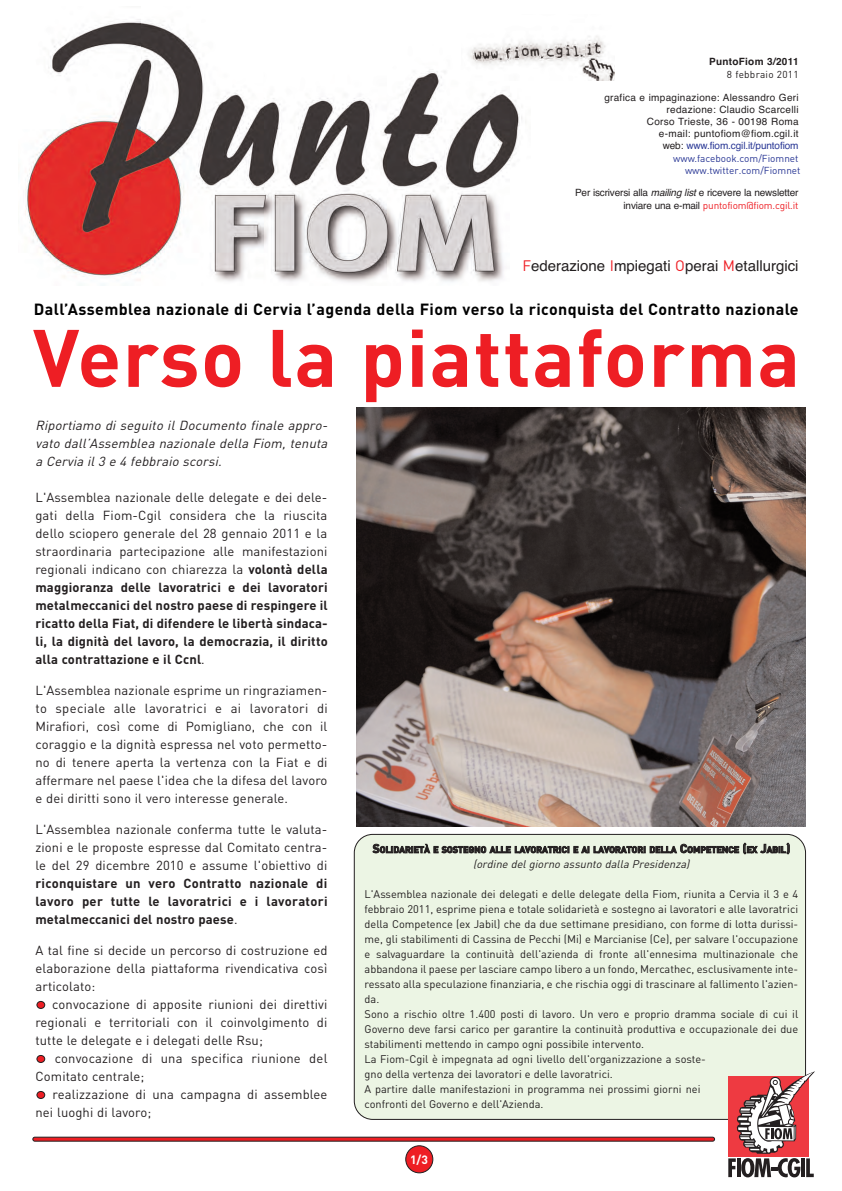
<style>
.page{position:relative;width:842px;height:1191px;background:#fff}
.page>*{position:absolute;margin:0;border:0;box-sizing:border-box;transform-origin:0 0}
.t1{font:700 80px "DIN";letter-spacing:.015em;color:#ee1e24}
.t2{font:700 16px "DIN";letter-spacing:.025em;color:#000}
.t3{font:15px "Helvetica";color:#231f20}
.t4{font:13px/18px "DIN";letter-spacing:.01em;color:#231f20;text-align:justify}
.t5{font:700 13px/18px "DIN";letter-spacing:.01em;color:#231f20;text-align:justify}
.t6{font:italic 13px/18px "DIN";color:#231f20;text-align:justify}
.t7{font:700 12px "DIN";color:#fff}
.t8{font:11px/15px "DIN";color:#231f20}
.t9{font:italic 11px "DIN";color:#231f20}
.t10{font:10px/12px "Helvetica";letter-spacing:.03em;color:#231f20;text-align:right}
.t11{font:10px "Helvetica";letter-spacing:-.015em;color:#231f20}
.t12{font:10px/12px "DIN";color:#293795;text-align:right}
.t13{font:10px "DIN";letter-spacing:-.015em;color:#ee1e24}
.t14{font:700 10px "Helvetica";letter-spacing:.03em;color:#231f20}
.t15{font:10px "DIN";letter-spacing:.025em;color:#231f20}
.t16{font:700 9px "DIN";letter-spacing:-.005em;color:#231f20}
.s1{color:#293795}
.s2{font-style:italic}
.s3{font-family:"Helvetica";color:#231f20}
.s4{font-family:"DIN";color:#ee1e24}
.s5{font-weight:400}
.s6{font-size:12px}
</style>
<div class="page">
<svg style="left:36px;top:1091px;width:9px;height:8px"></svg>
<svg style="left:36px;top:1055px;width:9px;height:8px"></svg>
<svg style="left:36px;top:1001px;width:9px;height:8px"></svg>
<div style="left:354px;top:834px;width:452px;height:285px;background:#ecf5e4"></div>
<img style="left:25px;top:19px;width:497px;height:267px">
<img style="left:462px;top:19px;width:152px;height:61px">
<svg style="left:32px;top:1136px;width:683px;height:37px"></svg>
<img style="left:356px;top:407px;width:449px;height:419px">
<svg style="left:728px;top:1071px;width:87px;height:106px"></svg>
<p class="t14" style="left:709px;top:56px;width:91px">PuntoFiom 3/2011</p>
<p class="t15" style="left:727px;top:68px;width:73px">8 febbraio 2011</p>
<p class="t10" style="left:604px;top:92px;width:196px">grafica e impaginazione: Alessandro Geri redazione: Claudio Scarcelli<br>Corso Trieste, 36 - 00198 Roma<br>e-mail: puntofiom@fiom.cgil.it<br>web: <span class="s1">www.fiom.cgil.it/puntofiom</span></p>
<p class="t12" style="left:673px;top:152px;width:129px">www.facebook.com/Fiomnet www.twitter.com/Fiomnet</p>
<p class="t11" style="left:575px;top:187px;width:225px">Per iscriversi alla <span class="s2">mailinglist</span>e ricevere la newsletter</p>
<p class="t13" style="left:623px;top:199px;width:176px"><span class="s3">inviare una e-mail</span> puntofiom@fiom.cgil.it</p>
<h3 class="t3" style="left:522px;top:257px;width:278px"><span class="s4">F</span>ederazione <span class="s4">I</span>mpiegati <span class="s4">O</span>perai <span class="s4">M</span>etallurgici</h3>
<h2 class="t2" style="left:34px;top:300px;width:766px">Dall’Assemblea nazionale di Cervia l’agenda della Fiom verso la riconquista del Contratto nazionale</h2>
<h1 class="t1" style="left:33px;top:312px;width:769px">Verso la piattaforma</h1>
<p class="t6" style="left:35px;top:416px;width:296px">Riportiamo di seguito il Documento finale appro&shy;vato dall’Assemblea nazionale della Fiom, tenuta a Cervia il 3 e 4 febbraio scorsi.</p>
<p class="t5" style="left:35px;top:488px;width:294px"><span class="s5">L'Assemblea nazionale delle delegate e dei dele&shy;gati della Fiom-Cgil considera che la riuscita dello sciopero generale del 28 gennaio 2011 e la straordinaria partecipazione alle manifestazioni regionali indicano con chiarezza la</span> volontà della maggioranza delle lavoratrici e dei lavoratori metalmeccanici del nostro paese di respingere il ricatto della Fiat, di difendere le libertà sindaca&shy;li, la dignità del lavoro, la democrazia, il diritto alla contrattazione e il Ccnl<span class="s5">.</span></p>
<p class="t4" style="left:35px;top:681px;width:294px">L'Assemblea nazionale esprime un ringraziamen&shy;to speciale alle lavoratrici e ai lavoratori di Mirafiori, così come di Pomigliano, che con il coraggio e la dignità espressa nel voto permetto&shy;no di tenere aperta la vertenza con la Fiat e di affermare nel paese l'idea che la difesa del lavoro e dei diritti sono il vero interesse generale.</p>
<p class="t4" style="left:35px;top:820px;width:294px">L'Assemblea nazionale conferma tutte le valuta&shy;zioni e le proposte espresse dal Comitato centra&shy;le del 29 dicembre 2010 e assume l'obiettivo di</p>
<p class="t5" style="left:35px;top:874px;width:294px">riconquistare un vero Contratto nazionale di lavoro per tutte le lavoratrici e i lavoratori metalmeccanici del nostro paese<span class="s5">.</span></p>
<p class="t4" style="left:35px;top:941px;width:294px">A tal fine si decide un percorso di costruzione ed elaborazione della piattaforma rivendicativa così articolato:</p>
<p class="t4" style="left:35px;top:995px;width:294px;text-indent:17px">convocazione di apposite riunioni dei direttivi regionali e territoriali con il coinvolgimento di tutte le delegate e i delegati delle Rsu;</p>
<p class="t4" style="left:35px;top:1049px;width:294px;text-indent:19px">convocazione di una specifica riunione del<br>Comitato centrale;</p>
<p class="t4" style="left:35px;top:1085px;width:293px;text-indent:17px">realizzazione di una campagna di assemblee nei luoghi di lavoro;</p>
<p class="t16" style="left:373px;top:844px;width:419px"><span class="s6">S</span>OLIDARIETÀ E SOSTEGNO ALLE LAVORATRICI E AI LAVORATORI DELLA <span class="s6">C</span>OMPETENCE <span class="s6">(</span>EX <span class="s6">J</span>ABIL<span class="s6">)</span></p>
<p class="t9" style="left:473px;top:857px;width:220px">(ordine del giorno assunto dalla Presidenza)</p>
<p class="t8" style="left:365px;top:886px;width:435px">L'Assemblea nazionale dei delegati e delle delegate della Fiom, riunita a Cervia il 3 e 4 febbraio 2011, esprime piena e totale solidarietà e sostegno ai lavoratori e alle lavoratrici della Competence (ex Jabil) che da due settimane presidiano, con forme di lotta durissi&shy;me, gli stabilimenti di Cassina de Pecchi (Mi) e Marcianise (Ce), per salvare l'occupazione e salvaguardare la continuità dell'azienda di fronte all'ennesima multinazionale che abbandona il paese per lasciare campo libero a un fondo, Mercathec, esclusivamente inte&shy;ressato alla speculazione finanziaria, e che rischia oggi di trascinare al fallimento l'azien&shy;da.<br>Sono a rischio oltre 1.400 posti di lavoro. Un vero e proprio dramma sociale di cui il Governo deve farsi carico per garantire la continuità produttiva e occupazionale dei due stabilimenti mettendo in campo ogni possibile intervento.<br>La Fiom-Cgil è impegnata ad ogni livello dell'organizzazione a soste-<br>gno della vertenza dei lavoratori e delle lavoratrici.<br>A partire dalle manifestazioni in programma nei prossimi giorni nei<br>confronti del Governo e dell'Azienda.</p>
<p class="t7" style="left:410px;top:1152px;width:19px">1/3</p>
</div>
